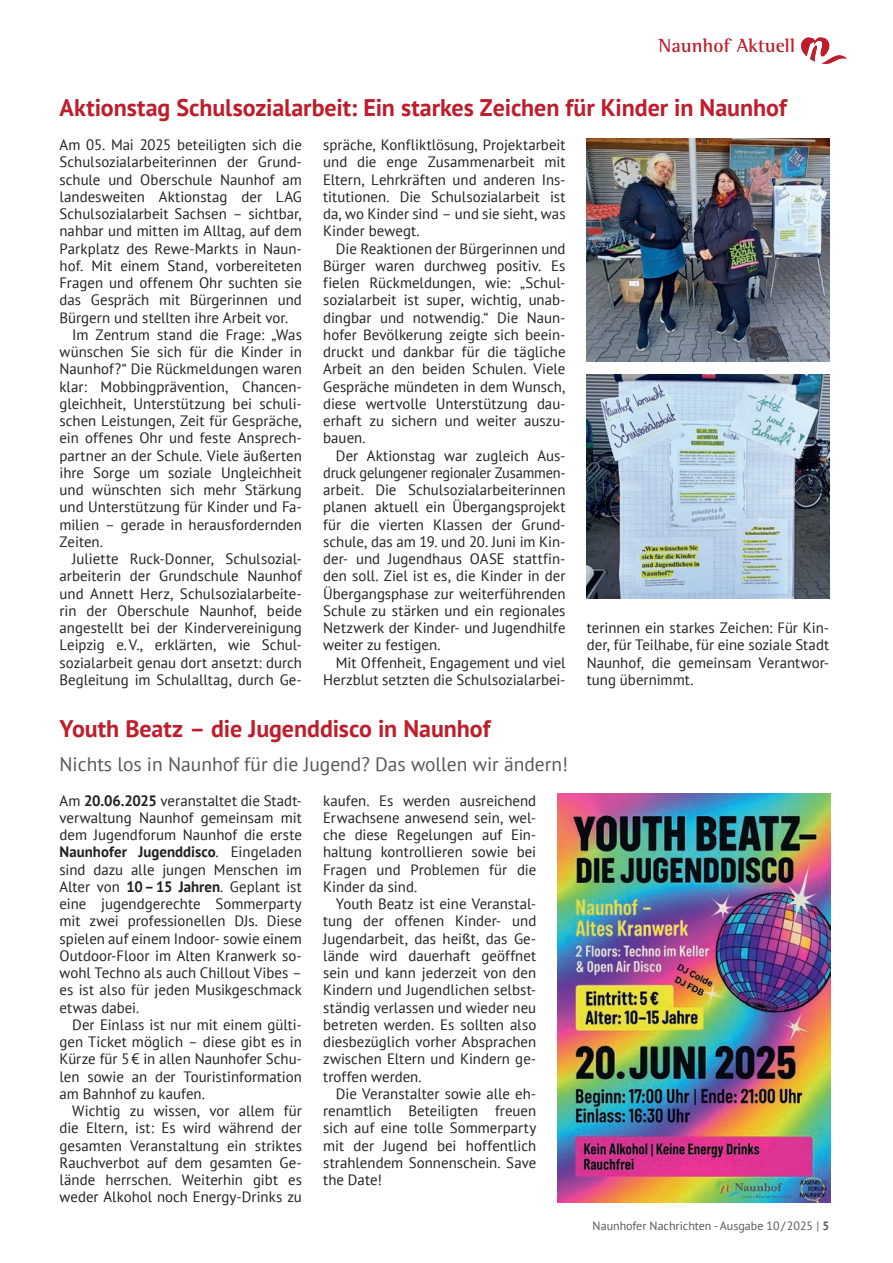
<style>
.page{position:relative;width:893px;height:1263px;background:#fff}
.page>*{position:absolute;margin:0;border:0;box-sizing:border-box;transform-origin:0 0}
.t1{font:700 24px "PT Sans";letter-spacing:-.005em;color:#be1d2c}
.t2{font:19.5px "PT Sans";color:#57585a}
.t3{font:700 19.5px "Rotis Semi Serif Std";letter-spacing:.005em;color:#be1d2c}
.t4{font:15px/17.2px "PT Sans";color:#231f20;text-align:justify}
.t5{font:12px "PT Sans";color:#57585a}
.s1{font-weight:700}
</style>
<div class="page">
<svg style="left:801px;top:37px;width:46px;height:27px"></svg>
<img style="left:587px;top:139px;width:242px;height:222px">
<img style="left:587px;top:374px;width:242px;height:225px">
<img style="left:558px;top:793px;width:272px;height:409px">
<h2 class="t3" style="left:659px;top:34px;width:138px">Naunhof Aktuell</h2>
<h1 class="t1" style="left:60px;top:91px;width:729px">Aktionstag Schulsozialarbeit: Ein starkes Zeichen für Kinder in Naunhof</h1>
<p class="t4" style="left:60px;top:136px;width:244px">Am 05. Mai 2025 beteiligten sich die</p>
<p class="t4" style="left:60px;top:153px;width:244px">Schulsozialarbeiterinnen der Grund-</p>
<p class="t4" style="left:60px;top:170px;width:244px">schule und Oberschule Naunhof am</p>
<p class="t4" style="left:60px;top:188px;width:244px">landesweiten Aktionstag der LAG</p>
<p class="t4" style="left:60px;top:205px;width:244px">Schulsozialarbeit Sachsen – sichtbar,</p>
<p class="t4" style="left:60px;top:222px;width:244px">nahbar und mitten im Alltag, auf dem</p>
<p class="t4" style="left:60px;top:239px;width:244px">Parkplatz des Rewe-Markts in Naun-</p>
<p class="t4" style="left:60px;top:257px;width:244px">hof. Mit einem Stand, vorbereiteten</p>
<p class="t4" style="left:60px;top:274px;width:244px">Fragen und offenem Ohr suchten sie</p>
<p class="t4" style="left:60px;top:291px;width:244px">das Gespräch mit Bürgerinnen und</p>
<p class="t4" style="left:60px;top:308px;width:230px">Bürgern und stellten ihre Arbeit vor.</p>
<p class="t4" style="left:72px;top:326px;width:231px">Im Zentrum stand die Frage: „Was</p>
<p class="t4" style="left:60px;top:343px;width:244px">wünschen Sie sich für die Kinder in</p>
<p class="t4" style="left:60px;top:360px;width:244px">Naunhof?“ Die Rückmeldungen waren</p>
<p class="t4" style="left:60px;top:377px;width:244px">klar: Mobbingprävention, Chancen-</p>
<p class="t4" style="left:60px;top:395px;width:244px">gleichheit, Unterstützung bei schuli-</p>
<p class="t4" style="left:60px;top:412px;width:244px">schen Leistungen, Zeit für Gespräche,</p>
<p class="t4" style="left:60px;top:429px;width:244px">ein offenes Ohr und feste Ansprech-</p>
<p class="t4" style="left:60px;top:446px;width:244px">partner an der Schule. Viele äußerten</p>
<p class="t4" style="left:60px;top:464px;width:244px">ihre Sorge um soziale Ungleichheit</p>
<p class="t4" style="left:60px;top:481px;width:244px">und wünschten sich mehr Stärkung</p>
<p class="t4" style="left:60px;top:498px;width:244px">und Unterstützung für Kinder und Fa-</p>
<p class="t4" style="left:60px;top:515px;width:244px">milien – gerade in herausfordernden</p>
<p class="t4" style="left:60px;top:533px;width:45px">Zeiten.</p>
<p class="t4" style="left:72px;top:550px;width:231px">Juliette Ruck-Donner, Schulsozial-</p>
<p class="t4" style="left:60px;top:567px;width:244px">arbeiterin der Grundschule Naunhof</p>
<p class="t4" style="left:60px;top:584px;width:244px">und Annett Herz, Schulsozialarbeite-</p>
<p class="t4" style="left:60px;top:602px;width:244px">rin der Oberschule Naunhof, beide</p>
<p class="t4" style="left:60px;top:619px;width:244px">angestellt bei der Kindervereinigung</p>
<p class="t4" style="left:60px;top:636px;width:244px">Leipzig e.V., erklärten, wie Schul-</p>
<p class="t4" style="left:60px;top:653px;width:244px">sozialarbeit genau dort ansetzt: durch</p>
<p class="t4" style="left:60px;top:671px;width:244px">Begleitung im Schulalltag, durch Ge-</p>
<p class="t4" style="left:323px;top:136px;width:244px">spräche, Konfliktlösung, Projektarbeit und die enge Zusammenarbeit mit Eltern, Lehrkräften und anderen Ins&shy;titutionen. Die Schulsozialarbeit ist da, wo Kinder sind – und sie sieht, was Kinder bewegt.</p>
<p class="t4" style="left:323px;top:239px;width:244px;text-indent:13px">Die Reaktionen der Bürgerinnen und Bürger waren durchweg positiv. Es fielen Rückmeldungen, wie: „Schul&shy;sozialarbeit ist super, wichtig, unab&shy;dingbar und notwendig.“ Die Naun&shy;hofer Bevölkerung zeigte sich beein&shy;druckt und dankbar für die tägliche Arbeit an den beiden Schulen. Viele Gespräche mündeten in dem Wunsch, diese wertvolle Unterstützung dau&shy;erhaft zu sichern und weiter auszu&shy;bauen.</p>
<p class="t4" style="left:323px;top:446px;width:244px;text-indent:13px">Der Aktionstag war zugleich Aus&shy;druck gelungener regionaler Zusammen&shy;arbeit. Die Schulsozialarbeiterinnen planen aktuell ein Übergangsprojekt für die vierten Klassen der Grund&shy;schule, das am 19. und 20. Juni im Kin&shy;der- und Jugendhaus OASE stattfin&shy;den soll. Ziel ist es, die Kinder in der Übergangsphase zur weiterführenden Schule zu stärken und ein regionales Netzwerk der Kinder- und Jugendhilfe weiter zu festigen.</p>
<p class="t4" style="left:323px;top:653px;width:244px;text-align:right">Mit Offenheit, Engagement und viel<br>Herzblut setzten die Schulsozialarbei-</p>
<h1 class="t1" style="left:60px;top:712px;width:432px">Youth Beatz – die Jugenddisco in Naunhof</h1>
<h2 class="t2" style="left:60px;top:752px;width:510px">Nichts los in Naunhof für die Jugend? Das wollen wir ändern!</h2>
<p class="t4" style="left:60px;top:791px;width:244px">Am <span class="s1">20.06.2025</span> veranstaltet die Stadt&shy;verwaltung Naunhof gemeinsam mit dem Jugendforum Naunhof die erste <span class="s1">Naunhofer Jugenddisco</span>. Eingeladen sind dazu alle jungen Menschen im Alter von <span class="s1">10–15 Jahren</span>. Geplant ist eine jugendgerechte Sommerparty mit zwei professionellen DJs. Diese spielen auf einem Indoor- sowie einem Outdoor-Floor im Alten Kranwerk so&shy;wohl Techno als auch Chillout Vibes – es ist also für jeden Musikgeschmack etwas dabei.</p>
<p class="t4" style="left:60px;top:1016px;width:244px;text-indent:13px">Der Einlass ist nur mit einem gülti&shy;gen Ticket möglich – diese gibt es in Kürze für 5€ in allen Naunhofer Schu&shy;len sowie an der Touristinformation am Bahnhof zu kaufen.</p>
<p class="t4" style="left:60px;top:1102px;width:244px;text-indent:13px">Wichtig zu wissen, vor allem für die Eltern, ist: Es wird während der gesamten Veranstaltung ein striktes Rauchverbot auf dem gesamten Ge&shy;lände herrschen. Weiterhin gibt es weder Alkohol noch Energy-Drinks zu</p>
<p class="t4" style="left:323px;top:791px;width:215px">kaufen. Es werden ausreichend Erwachsene anwesend sein, wel&shy;che diese Regelungen auf Ein&shy;haltung kontrollieren sowie bei Fragen und Problemen für die Kinder da sind.</p>
<p class="t4" style="left:323px;top:895px;width:215px;text-indent:13px">Youth Beatz ist eine Veranstal&shy;tung der offenen Kinder- und Jugendarbeit, das heißt, das Ge&shy;lände wird dauerhaft geöffnet sein und kann jederzeit von den Kindern und Jugendlichen selbst&shy;ständig verlassen und wieder neu betreten werden. Es sollten also diesbezüglich vorher Absprachen zwischen Eltern und Kindern ge&shy;troffen werden.</p>
<p class="t4" style="left:323px;top:1085px;width:215px;text-indent:13px">Die Veranstalter sowie alle eh&shy;renamtlich Beteiligten freuen sich auf eine tolle Sommerparty mit der Jugend bei hoffentlich strahlendem Sonnenschein. Save the Date!</p>
<p class="t4" style="left:587px;top:619px;width:244px">terinnen ein starkes Zeichen: Für Kin&shy;der, für Teilhabe, für eine soziale Stadt Naunhof, die gemeinsam Verantwor&shy;tung übernimmt.</p>
<p class="t5" style="left:593px;top:1218px;width:238px">Naunhofer Nachrichten - Ausgabe 10/2025 | <span class="s1">5</span></p>
</div>
